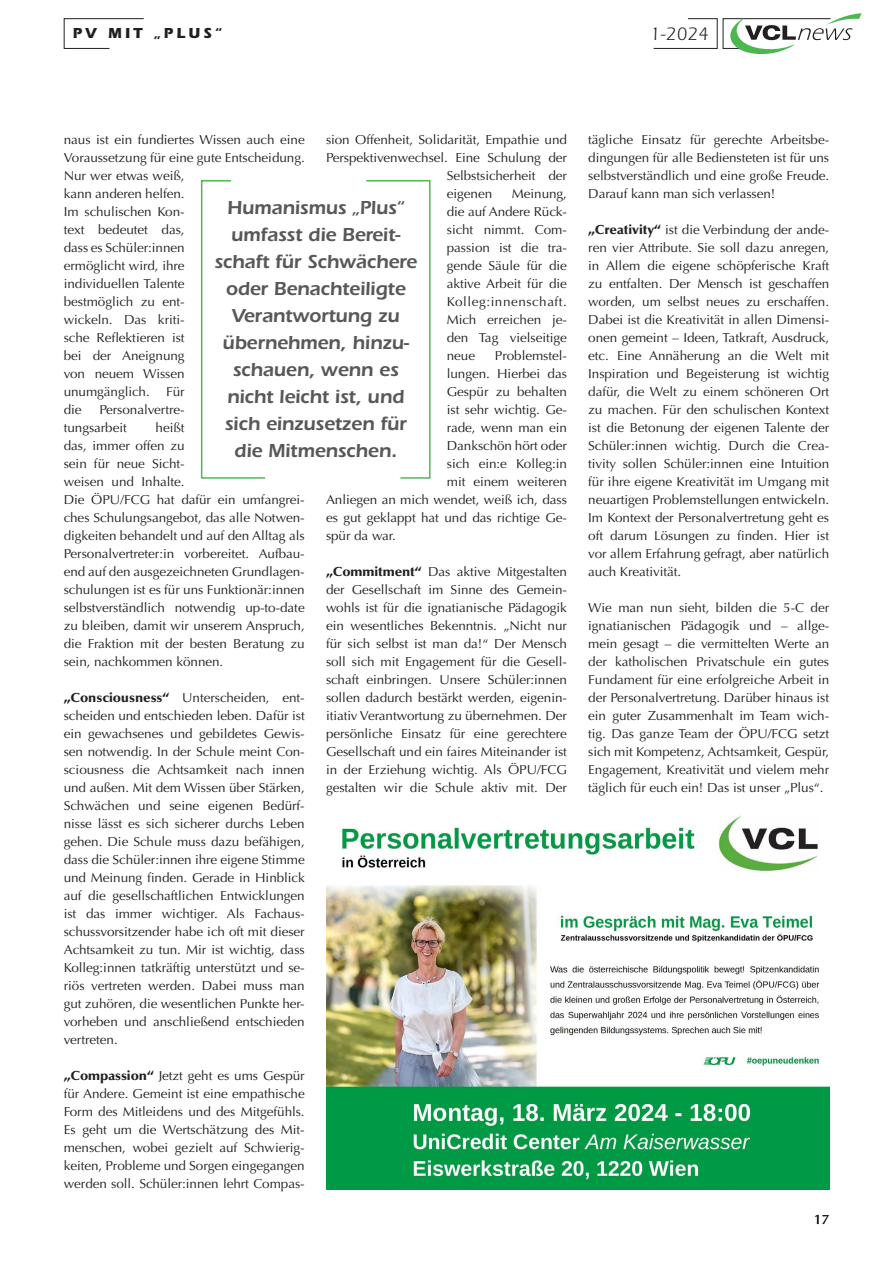
<style>
.page{position:relative;width:893px;height:1263px;background:#fff}
.page>*{position:absolute;margin:0;border:0;box-sizing:border-box;transform-origin:0 0}
.Zitat{font:600 19.5px/27px "ITC Eras Std";letter-spacing:-.01em;color:#57585a;text-align:center}
.t1{font:18.6px "ITC Eras Std";color:#231f20}
.t2{font:700 15px "ITC Eras Std";color:#231f20}
.t3{font:13.5px "Optima LT Std";color:#231f20}
.t4{font:13.05px/18px "Optima LT Std";letter-spacing:-.005em;color:#231f20;text-align:justify;scale:1.04 1}
.s1{font-weight:900}
</style>
<div class="page">
<svg style="left:63px;top:18px;width:81px;height:31px"></svg>
<svg style="left:653px;top:13px;width:209px;height:41px"></svg>
<img style="left:326px;top:816px;width:503px;height:373px">
<svg style="left:200px;top:180px;width:66px;height:299px"></svg>
<svg style="left:366px;top:180px;width:65px;height:299px"></svg>
<p class="t2" style="left:73px;top:25px;width:150px">PV MIT „PLUS“</p>
<p class="t1" style="left:650px;top:23px;width:60px">1-2024</p>
<p class="t4" style="left:64px;top:131px;width:233px;text-align:left">naus ist ein fundiertes Wissen auch eine<br>Voraussetzung für eine gute Entscheidung.<br>Nur wer etwas weiß,<br>kann anderen helfen.<br>Im schulischen Kon-<br>text bedeutet das,<br>dass es Schüler:innen<br>ermöglicht wird, ihre<br>individuellen Talente<br>bestmöglich zu ent-<br>wickeln. Das kriti-<br>sche Reflektieren ist<br>bei der Aneignung<br>von neuem Wissen<br>unumgänglich. Für<br>die</p>
<p class="t4" style="left:326px;top:131px;width:233px">sion Offenheit, Solidarität, Empathie und</p>
<p class="t4" style="left:326px;top:149px;width:233px">Perspektivenwechsel. Eine Schulung der</p>
<p class="t4" style="left:447px;top:167px;width:117px">Selbstsicherheit der</p>
<p class="t4" style="left:447px;top:185px;width:45px">eigenen</p>
<p class="t4" style="left:447px;top:185px;width:117px;text-indent:65px">Meinung, die auf Andere Rück&shy;sicht nimmt. Com&shy;passion ist die tra&shy;gende Säule für die aktive Arbeit für die Kolleg:innenschaft.<br>Mich erreichen je&shy;den Tag vielseitige neue</p>
<p class="Zitat" style="left:214px;top:194px;width:204px">Humanismus „Plus“ umfasst die Bereit&shy;schaft für Schwächere oder Benachteiligte<br>Verantwortung zu übernehmen, hinzu&shy;schauen, wenn es nicht leicht ist, und sich einzusetzen für die Mitmenschen.</p>
<p class="t4" style="left:495px;top:347px;width:71px">Problemstel-</p>
<p class="t4" style="left:447px;top:365px;width:117px">lungen. Hierbei das</p>
<p class="t4" style="left:447px;top:383px;width:117px">Gespür zu behalten</p>
<p class="t4" style="left:447px;top:401px;width:117px">ist sehr wichtig. Ge-</p>
<p class="t4" style="left:447px;top:419px;width:117px">rade, wenn man ein</p>
<p class="t4" style="left:447px;top:437px;width:117px">Dankschön hört oder</p>
<p class="t4" style="left:447px;top:455px;width:117px">sich ein:e Kolleg:in</p>
<p class="t4" style="left:447px;top:473px;width:117px">mit einem weiteren</p>
<p class="t4" style="left:326px;top:491px;width:233px">Anliegen an mich wendet, weiß ich, dass</p>
<p class="t4" style="left:326px;top:509px;width:233px">es gut geklappt hat und das richtige Ge-</p>
<p class="t4" style="left:326px;top:527px;width:69px">spür da war.</p>
<p class="t4" style="left:326px;top:563px;width:233px"><span class="s1">„Commitment“</span> Das aktive Mitgestalten der Gesellschaft im Sinne des Gemein&shy;wohls ist für die ignatianische Pädagogik ein wesentliches Bekenntnis. „Nicht nur für sich selbst ist man da!“ Der Mensch soll sich mit Engagement für die Gesell&shy;schaft einbringen. Unsere Schüler:innen sollen dadurch bestärkt werden, eigenin&shy;itiativ Verantwortung zu übernehmen. Der persönliche Einsatz für eine gerechtere Gesellschaft und ein faires Miteinander ist in der Erziehung wichtig. Als ÖPU/FCG gestalten wir die Schule aktiv mit. Der</p>
<p class="t4" style="left:64px;top:401px;width:118px;text-indent:36px">Personalvertre&shy;tungsarbeit</p>
<p class="t4" style="left:64px;top:419px;width:233px;text-align:left;text-indent:92px">heißt<br>das, immer offen zu<br>sein für neue Sicht-<br>weisen und Inhalte.<br>Die ÖPU/FCG hat dafür ein umfangrei&shy;ches Schulungsangebot, das alle Notwen&shy;digkeiten behandelt und auf den Alltag als Personalvertreter:in vorbereitet. Aufbau&shy;end auf den ausgezeichneten Grundlagen&shy;schulungen ist es für uns Funktionär:innen selbstverständlich notwendig up-to-date zu bleiben, damit wir unserem Anspruch, die Fraktion mit der besten Beratung zu sein, nachkommen können.</p>
<p class="t4" style="left:64px;top:689px;width:233px"><span class="s1">„Consciousness“</span> Unterscheiden, ent&shy;scheiden und entschieden leben. Dafür ist ein gewachsenes und gebildetes Gewis&shy;sen notwendig. In der Schule meint Con&shy;sciousness die Achtsamkeit nach innen und außen. Mit dem Wissen über Stärken, Schwächen und seine eigenen Bedürf&shy;nisse lässt es sich sicherer durchs Leben gehen. Die Schule muss dazu befähigen, dass die Schüler:innen ihre eigene Stimme und Meinung finden. Gerade in Hinblick auf die gesellschaftlichen Entwicklungen ist das immer wichtiger. Als Fachaus&shy;schussvorsitzender habe ich oft mit dieser Achtsamkeit zu tun. Mir ist wichtig, dass Kolleg:innen tatkräftig unterstützt und se&shy;riös vertreten werden. Dabei muss man gut zuhören, die wesentlichen Punkte her&shy;vorheben und anschließend entschieden vertreten.</p>
<p class="t4" style="left:64px;top:1067px;width:233px"><span class="s1">„Compassion“</span> Jetzt geht es ums Gespür für Andere. Gemeint ist eine empathische Form des Mitleidens und des Mitgefühls.<br>Es geht um die Wertschätzung des Mit&shy;menschen, wobei gezielt auf Schwierig&shy;keiten, Probleme und Sorgen eingegangen werden soll. Schüler:innen lehrt Compas-</p>
<p class="t4" style="left:588px;top:131px;width:233px">tägliche Einsatz für gerechte Arbeitsbe&shy;dingungen für alle Bediensteten ist für uns selbstverständlich und eine große Freude.<br>Darauf kann man sich verlassen!</p>
<p class="t4" style="left:588px;top:221px;width:233px"><span class="s1">„Creativity“</span> ist die Verbindung der ande&shy;ren vier Attribute. Sie soll dazu anregen, in Allem die eigene schöpferische Kraft zu entfalten. Der Mensch ist geschaffen worden, um selbst neues zu erschaffen.<br>Dabei ist die Kreativität in allen Dimensi&shy;onen gemeint – Ideen, Tatkraft, Ausdruck, etc. Eine Annäherung an die Welt mit Inspiration und Begeisterung ist wichtig dafür, die Welt zu einem schöneren Ort zu machen. Für den schulischen Kontext ist die Betonung der eigenen Talente der Schüler:innen wichtig. Durch die Crea&shy;tivity sollen Schüler:innen eine Intuition für ihre eigene Kreativität im Umgang mit neuartigen Problemstellungen entwickeln.<br>Im Kontext der Personalvertretung geht es oft darum Lösungen zu finden. Hier ist vor allem Erfahrung gefragt, aber natürlich auch Kreativität.</p>
<p class="t4" style="left:588px;top:599px;width:233px">Wie man nun sieht, bilden die 5-C der ignatianischen Pädagogik und – allge&shy;mein gesagt – die vermittelten Werte an der katholischen Privatschule ein gutes Fundament für eine erfolgreiche Arbeit in der Personalvertretung. Darüber hinaus ist ein guter Zusammenhalt im Team wich&shy;tig. Das ganze Team der ÖPU/FCG setzt sich mit Kompetenz, Achtsamkeit, Gespür, Engagement, Kreativität und vielem mehr täglich für euch ein! Das ist unser „Plus“.</p>
<p class="t3" style="left:814px;top:1212px;width:17px">17</p>
</div>
